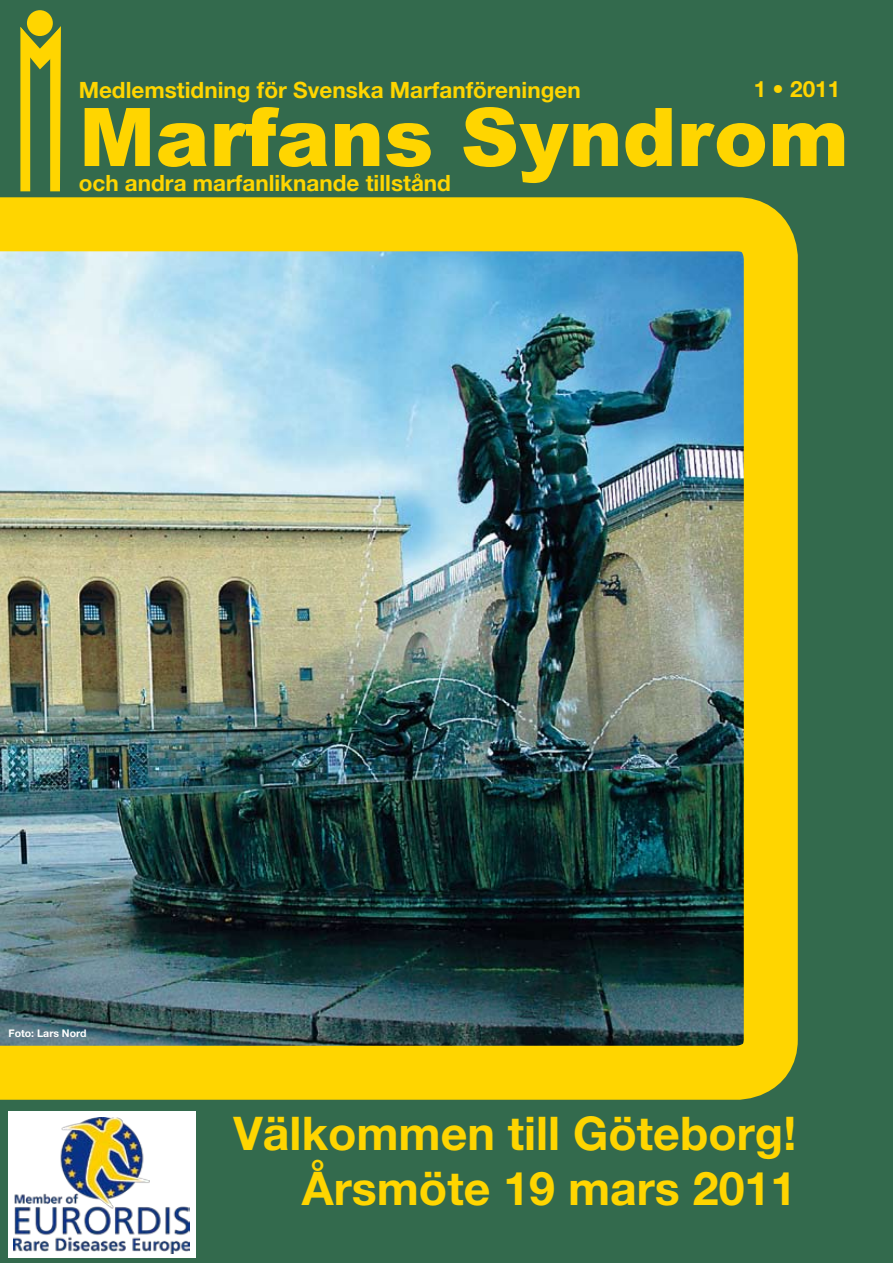
<style>
.page{position:relative;width:893px;height:1263px;background:#336a4d}
.page>*{position:absolute;margin:0;border:0;box-sizing:border-box;transform-origin:0 0}
.t1{font:900 81px "Arial";color:#ffd500}
.t2{font:700 46.5px/55.2px "Helvetica Neue";color:#ffd500;text-align:right}
.t3{font:700 22.5px "Helvetica Neue";color:#ffd500}
.t4{font:700 10.5px "Helvetica Neue";color:#fff}
</style>
<div class="page">
<div style="left:8px;top:1111px;width:188px;height:146px;background:#fff"></div>
<img style="left:14px;top:1117px;width:176px;height:136px">
<img style="left:0;top:197px;width:798px;height:903px">
<div style="left:27px;top:10px;width:26px;height:26px;background:#ffd500;border-radius:50%"></div>
<svg style="left:20px;top:26px;width:41px;height:165px;background:#a5a521"></svg>
<p class="t3" style="left:79px;top:76px;width:504px">Medlemstidning för Svenska Marfanföreningen</p>
<p class="t3" style="left:754px;top:75px;width:88px">1 • 2011</p>
<h1 class="t1" style="left:79px;top:92px;width:771px">Marfans Syndrom</h1>
<p class="t3" style="left:79px;top:169px;width:374px">och andra marfanliknande tillstånd</p>
<p class="t4" style="left:9px;top:1027px;width:79px">Foto: Lars Nord</p>
<h2 class="t2" style="left:233px;top:1105px;width:564px">Välkommen till Göteborg!<br>Årsmöte 19 mars 2011</h2>
</div>
